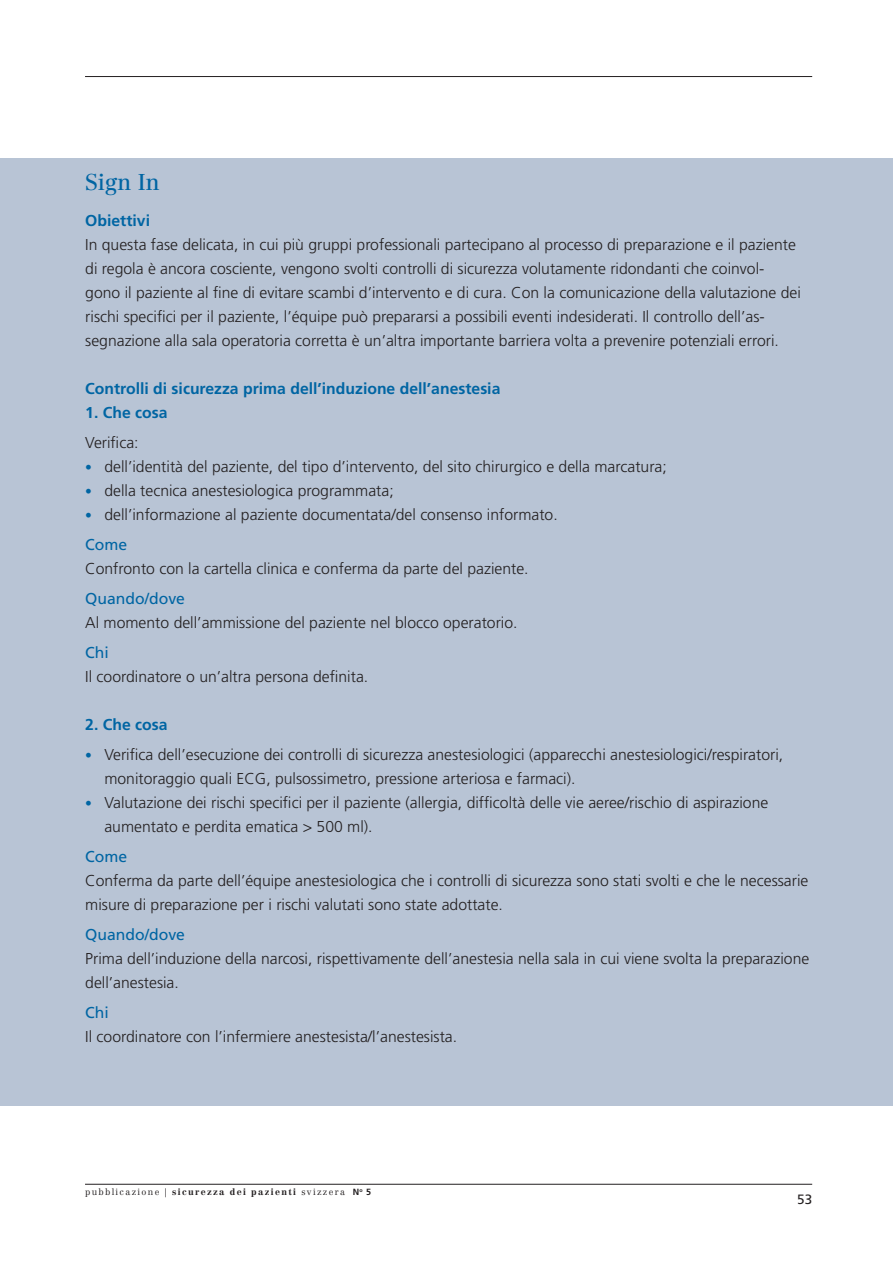
<style>
.page{position:relative;width:893px;height:1263px;background:#fff}
.page>*{position:absolute;margin:0;border:0;box-sizing:border-box;transform-origin:0 0}
.t1{font:22.5px "Centennial LT Std";color:#0065a3}
.t2{font:300 15.75px/24px "Frutiger";color:#231f20}
.t3{font:700 15.75px "Frutiger";color:#0065a3}
.t4{font:15.75px "Frutiger";color:#0065a3}
.t5{font:13.5px "Frutiger";color:#231f20}
.t6{font:300 9px "Centennial LT Std";letter-spacing:.15em;color:#231f20}
.s1{font-size:13.8px;color:#0065a3}
.s2{font-weight:400;color:#0065a3}
.s3{font-weight:400}
.s4{font-weight:700}
.s5{font-family:"Frutiger";font-weight:700}
</style>
<div class="page">
<hr style="left:85px;top:1184px;width:727px;height:1px;background:#231f20">
<div style="left:0;top:158px;width:893px;height:947px;background:#b8c4d5"></div>
<hr style="left:85px;top:76px;width:727px;height:1px;background:#231f20">
<h1 class="t1" style="left:85px;top:168px;width:76px">Sign In</h1>
<p class="t3" style="left:85px;top:211px;width:66px">Obiettivi</p>
<p class="t2" style="left:85px;top:232px;width:717px">In questa fase delicata, in cui più gruppi professionali partecipano al processo di preparazione e il paziente di regola è ancora cosciente, vengono svolti controlli di sicurezza volutamente ridondanti che coinvol&shy;gono il paziente al fine di evitare scambi d’intervento e di cura. Con la comunicazione della valutazione dei rischi specifici per il paziente, l’équipe può prepararsi a possibili eventi indesiderati. Il controllo dell’as&shy;segnazione alla sala operatoria corretta è un’altra importante barriera volta a prevenire potenziali errori.</p>
<p class="t3" style="left:85px;top:379px;width:417px">Controlli di sicurezza prima dell’induzione dell’anestesia</p>
<p class="t3" style="left:85px;top:403px;width:84px">1. Che cosa</p>
<p class="t2" style="left:85px;top:430px;width:55px">Verifica:</p>
<p class="t2" style="left:85px;top:454px;width:583px"><span class="s1">•</span> dell’identità del paziente, del tipo d’intervento, del sito chirurgico e della marcatura;</p>
<p class="t2" style="left:85px;top:478px;width:310px"><span class="s1">•</span> della tecnica anestesiologica programmata;</p>
<p class="t2" style="left:85px;top:499px;width:474px;line-height:30px"><span class="s1">•</span> dell’informazione al paziente documentata/del consenso informato.<br><span class="s2">Come</span></p>
<p class="t2" style="left:85px;top:556px;width:445px">Confronto con la cartella clinica e conferma da parte del paziente.</p>
<p class="t4" style="left:85px;top:589px;width:101px">Quando/dove</p>
<p class="t2" style="left:85px;top:610px;width:434px">Al momento dell’ammissione del paziente nel blocco operatorio.</p>
<p class="t4" style="left:85px;top:643px;width:25px">Chi</p>
<p class="t2" style="left:85px;top:664px;width:285px">Il coordinatore o un’altra persona definita.</p>
<p class="t3" style="left:85px;top:715px;width:84px">2. Che cosa</p>
<p class="t2" style="left:104px;top:742px;width:680px;text-indent:-19px"><span class="s1">•</span> Verifica dell’esecuzione dei controlli di sicurezza anestesiologici (apparecchi anestesiologici/respiratori, monitoraggio quali ECG, pulsossimetro, pressione arteriosa e farmaci).</p>
<p class="t2" style="left:104px;top:790px;width:665px;text-indent:-19px"><span class="s1">•</span> Valutazione dei rischi specifici per il paziente (allergia, difficoltà delle vie aeree/rischio di aspirazione aumentato e perdita ematica &gt; 500 ml).</p>
<p class="t4" style="left:85px;top:847px;width:44px">Come</p>
<p class="t2" style="left:85px;top:868px;width:725px">Conferma da parte dell’équipe anestesiologica che i controlli di sicurezza sono stati svolti e che le necessarie misure di preparazione per i rischi valutati sono state adottate.</p>
<p class="t4" style="left:85px;top:925px;width:101px">Quando/dove</p>
<p class="t2" style="left:85px;top:946px;width:725px">Prima dell’induzione della narcosi, rispettivamente dell’anestesia nella sala in cui viene svolta la preparazione dell’anestesia.</p>
<p class="t4" style="left:85px;top:1003px;width:25px">Chi</p>
<p class="t2" style="left:85px;top:1024px;width:373px">Il coordinatore con l’infermiere anestesista/l’anestesista.</p>
<p class="t6" style="left:85px;top:1187px;width:287px">pubblicazione <span class="s3">|</span> <span class="s4">sicurezza dei pazienti</span> svizzera <span class="s5">N</span><sup>o</sup> <span class="s5">5</span></p>
<p class="t5" style="left:797px;top:1191px;width:17px">53</p>
</div>
